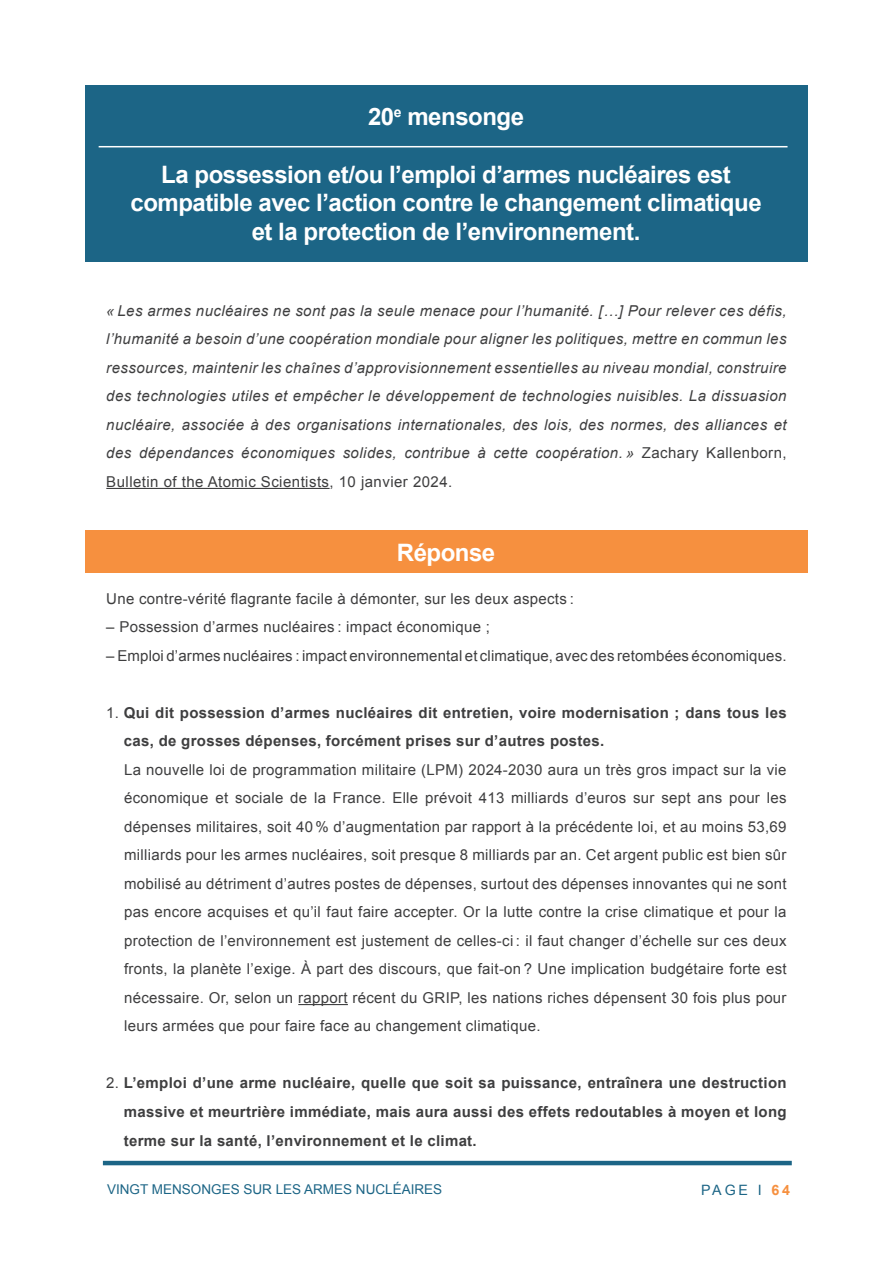
<style>
.page{position:relative;width:893px;height:1263px;background:#fff}
.page>*{position:absolute;margin:0;border:0;box-sizing:border-box;transform-origin:0 0}
.t1{font:700 24px/28.8px "Arial";letter-spacing:-.02em;color:#fff;text-align:center}
.t2{font:15px/28.5px "Arial";letter-spacing:.02em;color:#3e3e3f;text-align:justify}
.t3{font:italic 15px/28.5px "Arial";letter-spacing:.03em;color:#3e3e3f;text-align:justify}
.t4{font:700 15px/28.5px "Arial";letter-spacing:.02em;color:#3e3e3f}
.t5{font:14.25px "Arial";color:#1c6586}
.t6{font:13.5px "Arial";color:#1c6586}
.s1{font-style:normal}
.s2{font-weight:400}
.s3{font-weight:700;color:#f6903f}
</style>
<div class="page">
<hr style="left:103px;top:1161px;width:689px;height:4px;background:#1c6586">
<div style="left:85px;top:85px;width:723px;height:176px;background:#1c6586"></div>
<hr style="left:298px;top:1004px;width:50px;height:1px;background:#3e3e3f">
<div style="left:85px;top:531px;width:723px;height:42px;background:#f6903f"></div>
<hr style="left:106px;top:488px;width:224px;height:1px;background:#3e3e3f">
<hr style="left:99px;top:146px;width:688px;height:1px;background:#fff">
<p class="t1" style="left:368px;top:103px;width:158px">20<sup>e</sup> mensonge</p>
<p class="t1" style="left:130px;top:160px;width:633px">La possession et/ou l’emploi d’armes nucléaires est compatible avec l’action contre le changement climatique et la protection de l’environnement.</p>
<p class="t3" style="left:106px;top:296px;width:682px">« Les armes nucléaires ne sont pas la seule menace pour l’humanité. […] Pour relever ces défis, l’humanité a besoin d’une coopération mondiale pour aligner les politiques, mettre en commun les ressources, maintenir les chaînes d’approvisionnement essentielles au niveau mondial, construire des technologies utiles et empêcher le développement de technologies nuisibles. La dissuasion nucléaire, associée à des organisations internationales, des lois, des normes, des alliances et des dépendances économiques solides, contribue à cette coopération. » <span class="s1">Zachary Kallenborn, Bulletin of the Atomic Scientists, 10 janvier 2024.</span></p>
<p class="t1" style="left:397px;top:539px;width:100px">Réponse</p>
<p class="t2" style="left:106px;top:585px;width:469px">Une contre-vérité flagrante facile à démonter, sur les deux aspects :</p>
<p class="t2" style="left:106px;top:613px;width:385px">– Possession d’armes nucléaires : impact économique ;</p>
<p class="t2" style="left:106px;top:642px;width:682px">– Emploi d’armes nucléaires : impact environnemental et climatique, avec des retombées économiques.</p>
<p class="t4" style="left:124px;top:699px;width:664px;text-indent:-18px"><span class="s2">1.</span> Qui dit possession d’armes nucléaires dit entretien, voire modernisation ; dans tous les cas, de grosses dépenses, forcément prises sur d’autres postes.</p>
<p class="t2" style="left:124px;top:756px;width:664px">La nouvelle loi de programmation militaire (LPM) 2024-2030 aura un très gros impact sur la vie économique et sociale de la France. Elle prévoit 413 milliards d’euros sur sept ans pour les dépenses militaires, soit 40 % d’augmentation par rapport à la précédente loi, et au moins 53,69 milliards pour les armes nucléaires, soit presque 8 milliards par an. Cet argent public est bien sûr mobilisé au détriment d’autres postes de dépenses, surtout des dépenses innovantes qui ne sont pas encore acquises et qu’il faut faire accepter. Or la lutte contre la crise climatique et pour la protection de l’environnement est justement de celles-ci : il faut changer d’échelle sur ces deux fronts, la planète l’exige. À part des discours, que fait-on ? Une implication budgétaire forte est nécessaire. Or, selon un rapport récent du GRIP, les nations riches dépensent 30 fois plus pour leurs armées que pour faire face au changement climatique.</p>
<p class="t4" style="left:124px;top:1069px;width:664px;text-align:justify;text-indent:-18px"><span class="s2">2.</span> L’emploi d’une arme nucléaire, quelle que soit sa puissance, entraînera une destruction massive et meurtrière immédiate, mais aura aussi des effets redoutables à moyen et long terme sur la santé, l’environnement et le climat.</p>
<p class="t6" style="left:107px;top:1180px;width:337px">VINGT MENSONGES SUR LES ARMES NUCLÉAIRES</p>
<p class="t5" style="left:701px;top:1180px;width:91px">PAGE I <span class="s3">64</span></p>
</div>
